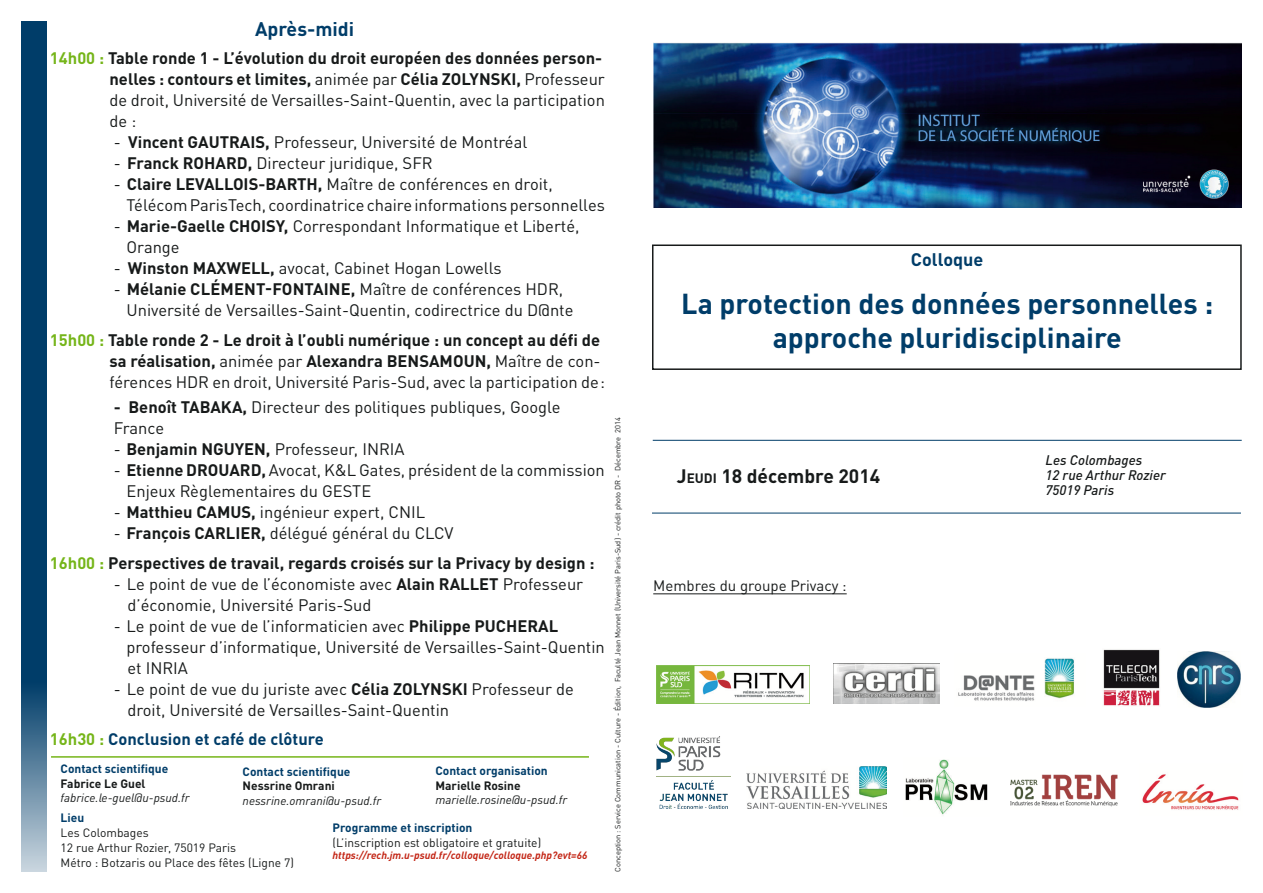
<style>
.page{position:relative;width:1263px;height:893px;background:#fff}
.page>*{position:absolute;margin:0;border:0;box-sizing:border-box;transform-origin:0 0}
.t1{font:700 28.5px "DINOT";color:#003d69}
.t2{font:700 19.5px "DINOT";color:#003d69}
.t3{font:700 19.2px "DINOT";color:#171a1a}
.t4{font:700 18px "DINOT";color:#003d69}
.t5{font:16.5px/21px "DINOT";color:#171a1a;text-align:justify}
.t6{font:700 16.5px "DINOT";color:#171a1a}
.t7{font:700 16.5px "DINOT";color:#003d69}
.t8{font:15px "DINOT";color:#171a1a}
.t9{font:italic 500 13.8px "DINOT";color:#171a1a}
.t10{font:12px "DINOT";color:#171a1a}
.t11{font:700 12px "DINOT";color:#003d69}
.t12{font:italic 12px "DINOT";color:#171a1a}
.t13{font:700 12px "DINOT";color:#171a1a}
.t14{font:italic 700 10.5px "DINOT";color:#c32616}
.t15{font:7.5px "DINOT";color:#171a1a}
.s1{color:#75b519}
.s2{font-weight:700}
.s3{font-weight:400}
.s4{font-style:inherit}
.s5{font-size:13.5px}
</style>
<div class="page">
<img style="left:653px;top:43px;width:589px;height:165px">
<hr style="left:653px;top:440px;width:589px;height:1px;background:#003d69">
<hr style="left:652px;top:513px;width:589px;height:1px;background:#003d69">
<div style="left:652px;top:244px;width:590px;height:126px;border:2px solid #171a1a"></div>
<hr style="left:653px;top:593px;width:194px;height:1px;background:#171a1a">
<img style="left:833px;top:664px;width:106px;height:40px">
<img style="left:1178px;top:652px;width:63px;height:55px">
<img style="left:656px;top:665px;width:154px;height:39px">
<img style="left:1142px;top:774px;width:97px;height:36px">
<img style="left:958px;top:658px;width:116px;height:44px">
<img style="left:747px;top:766px;width:139px;height:42px">
<img style="left:905px;top:759px;width:83px;height:56px">
<img style="left:1103px;top:649px;width:57px;height:57px">
<svg style="left:21px;top:21px;width:26px;height:851px;background:#164e76"></svg>
<hr style="left:51px;top:756px;width:538px;height:2px;background:#75b519">
<img style="left:656px;top:736px;width:74px;height:72px">
<img style="left:1010px;top:774px;width:108px;height:33px">
<p class="t2" style="left:255px;top:16px;width:101px">Après-midi</p>
<p class="t6" style="left:50px;top:47px;width:554px"><span class="s1">14h00 :</span> Table ronde 1 - L’évolution du droit européen des données person-</p>
<p class="t5" style="left:109px;top:68px;width:497px"><span class="s2">nelles : contours et limites,</span> animée par <span class="s2">Célia ZOLYNSKI,</span> Professeur de droit, Université de Versailles-Saint-Quentin, avec la participation de :</p>
<p class="t5" style="left:114px;top:131px;width:415px">- <span class="s2">Vincent GAUTRAIS,</span> Professeur, Université de Montréal</p>
<p class="t5" style="left:114px;top:152px;width:320px">- <span class="s2">Franck ROHARD,</span> Directeur juridique, SFR</p>
<p class="t5" style="left:114px;top:173px;width:440px">- <span class="s2">Claire LEVALLOIS-BARTH,</span> Maître de conférences en droit,</p>
<p class="t5" style="left:126px;top:194px;width:480px">Télécom ParisTech, coordinatrice chaire informations personnelles</p>
<p class="t5" style="left:114px;top:215px;width:467px">- <span class="s2">Marie-Gaelle CHOISY,</span> Correspondant Informatique et Liberté,</p>
<p class="t5" style="left:126px;top:236px;width:55px">Orange</p>
<p class="t5" style="left:114px;top:257px;width:389px">- <span class="s2">Winston MAXWELL,</span> avocat, Cabinet Hogan Lowells</p>
<p class="t5" style="left:114px;top:278px;width:451px">- <span class="s2">Mélanie CLÉMENT-FONTAINE,</span> Maître de conférences HDR,</p>
<p class="t5" style="left:126px;top:299px;width:448px">Université de Versailles-Saint-Quentin, codirectrice du D@nte</p>
<p class="t6" style="left:50px;top:329px;width:552px"><span class="s1">15h00 :</span> Table ronde 2 - Le droit à l’oubli numérique : un concept au défi de</p>
<p class="t6" style="left:109px;top:350px;width:493px">sa réalisation, <span class="s3">animée par</span> Alexandra BENSAMOUN, <span class="s3">Maître de con-</span></p>
<p class="t5" style="left:109px;top:371px;width:497px">férences HDR en droit, Université Paris-Sud, avec la participation de:</p>
<p class="t5" style="left:114px;top:396px;width:448px"><span class="s2">- Benoît TABAKA,</span> Directeur des politiques publiques, Google<br>France</p>
<p class="t5" style="left:114px;top:438px;width:292px">- <span class="s2">Benjamin NGUYEN,</span> Professeur, INRIA</p>
<p class="t5" style="left:114px;top:459px;width:493px">- <span class="s2">Etienne DROUARD,</span> Avocat, K&amp;L Gates, président de la commission</p>
<p class="t5" style="left:126px;top:480px;width:246px">Enjeux Règlementaires du GESTE</p>
<p class="t5" style="left:114px;top:501px;width:313px">- <span class="s2">Matthieu CAMUS,</span> ingénieur expert, CNIL</p>
<p class="t5" style="left:114px;top:522px;width:341px">- <span class="s2">François CARLIER,</span> délégué général du CLCV</p>
<p class="t6" style="left:50px;top:552px;width:546px"><span class="s1">16h00 :</span> Perspectives de travail, regards croisés sur la Privacy by design :</p>
<p class="t5" style="left:114px;top:573px;width:471px">- Le point de vue de l’économiste avec <span class="s2">Alain RALLET</span> Professeur</p>
<p class="t5" style="left:128px;top:594px;width:245px">d’économie, Université Paris-Sud</p>
<p class="t5" style="left:114px;top:615px;width:446px">- Le point de vue de l’informaticien avec <span class="s2">Philippe PUCHERAL</span></p>
<p class="t5" style="left:126px;top:636px;width:480px">professeur d’informatique, Université de Versailles-Saint-Quentin</p>
<p class="t5" style="left:127px;top:657px;width:62px">et INRIA</p>
<p class="t5" style="left:114px;top:678px;width:462px">- Le point de vue du juriste avec <span class="s2">Célia ZOLYNSKI</span> Professeur de</p>
<p class="t5" style="left:127px;top:699px;width:323px">droit, Université de Versailles-Saint-Quentin</p>
<p class="t7" style="left:50px;top:728px;width:275px"><span class="s1">16h30 :</span> Conclusion et café de clôture</p>
<p class="t11" style="left:61px;top:761px;width:109px">Contact scientifique</p>
<p class="t13" style="left:61px;top:775px;width:86px">Fabrice Le Guel</p>
<p class="t12" style="left:61px;top:790px;width:131px">fabrice.le-guel@u-psud.fr</p>
<p class="t11" style="left:435px;top:763px;width:114px">Contact organisation</p>
<p class="t13" style="left:435px;top:777px;width:87px">Marielle Rosine</p>
<p class="t12" style="left:435px;top:792px;width:133px">marielle.rosine@u-psud.fr</p>
<p class="t11" style="left:243px;top:764px;width:109px">Contact scientifique</p>
<p class="t13" style="left:243px;top:778px;width:94px">Nessrine Omrani</p>
<p class="t12" style="left:243px;top:793px;width:140px">nessrine.omrani@u-psud.fr</p>
<p class="t11" style="left:61px;top:810px;width:25px">Lieu</p>
<p class="t10" style="left:61px;top:825px;width:90px">Les Colombages</p>
<p class="t10" style="left:61px;top:840px;width:177px">12 rue Arthur Rozier, 75019 Paris</p>
<p class="t10" style="left:61px;top:855px;width:235px">Métro : Botzaris ou Place des fêtes (Ligne 7)</p>
<p class="t11" style="left:333px;top:820px;width:141px">Programme et inscription</p>
<p class="t10" style="left:333px;top:835px;width:210px">(L’inscription est obligatoire et gratuite)</p>
<p class="t14" style="left:333px;top:849px;width:256px">https://rech.jm.u-psud.fr/colloque/colloque.php?evt=66</p>
<p class="t15" style="left:613px;top:872px;width:456px;rotate:-90deg">Conception : Service Communication - Culture - Édition, Faculté Jean Monnet (Université Paris-Sud) - crédit photo DR - Décembre 2014</p>
<p class="t4" style="left:911px;top:247px;width:74px">Colloque</p>
<p class="t1" style="left:681px;top:285px;width:533px">La protection des données personnelles :</p>
<p class="t1" style="left:773px;top:319px;width:351px">approche pluridisciplinaire</p>
<p class="t3" style="left:677px;top:464px;width:205px"><span class="s4">J</span><span class="s5">eudi</span> <span class="s4">18</span> décembre <span class="s4">2014</span></p>
<p class="t8" style="left:653px;top:576px;width:195px">Membres du groupe Privacy :</p>
<p class="t9" style="left:1045px;top:451px;width:98px">Les Colombages</p>
<p class="t9" style="left:1045px;top:466px;width:122px">12 rue Arthur Rozier</p>
<p class="t9" style="left:1045px;top:481px;width:70px">75019 Paris</p>
</div>
